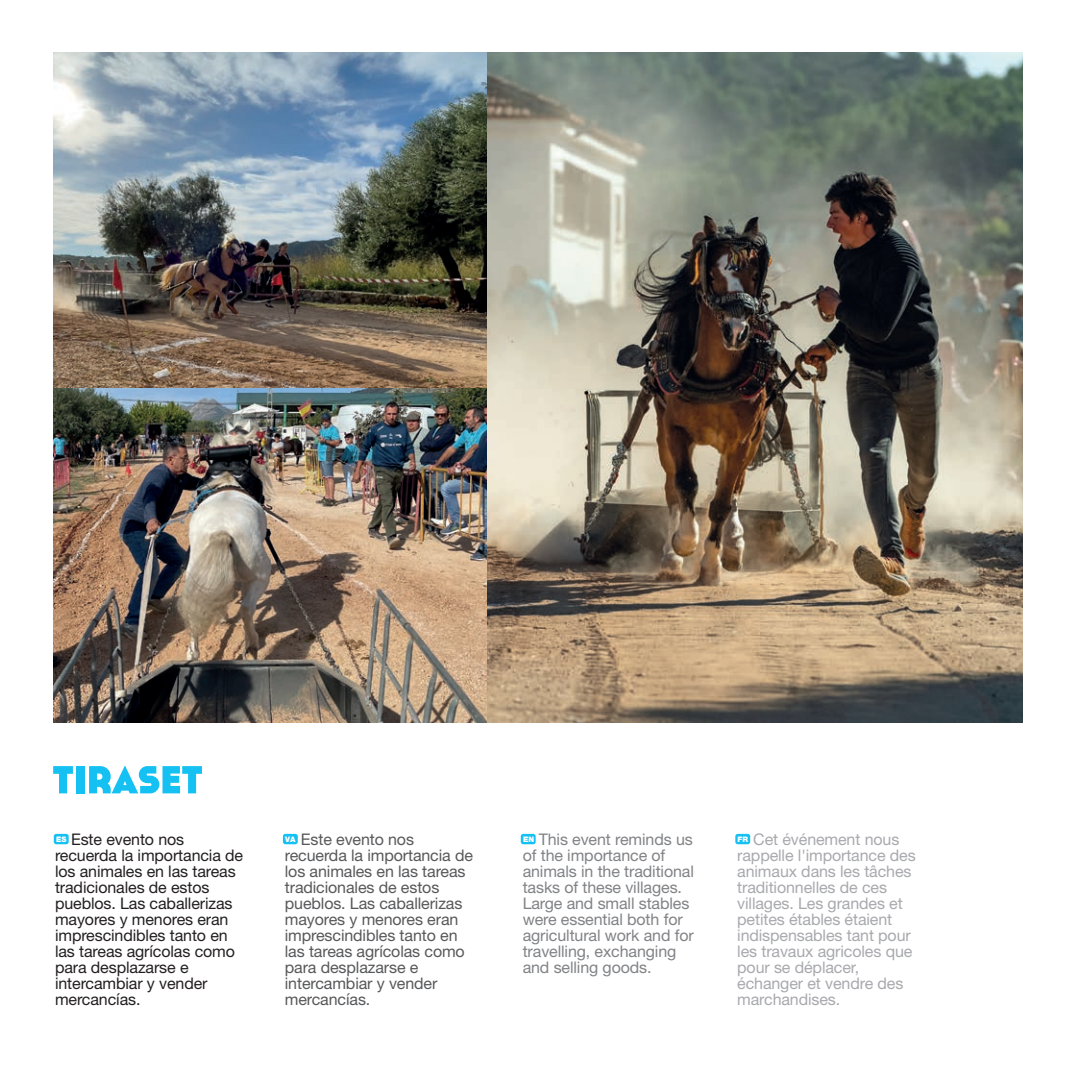
<style>
.page{position:relative;width:1078px;height:1078px;background:#fff}
.page>*{position:absolute;margin:0;border:0;box-sizing:border-box;transform-origin:0 0}
.t1{font:700 58px "Cassannet";letter-spacing:-.015em;color:#15c0f2}
.t2{font:16px/16px "Helvetica Neue LT Std";letter-spacing:-.005em;color:#a8a9ad}
.t3{font:16px/16px "Helvetica Neue LT Std";letter-spacing:-.005em;color:#231f20}
.t4{font:16px/16px "Helvetica Neue LT Std";letter-spacing:-.005em;color:#57585a}
.t5{font:16px/16px "Helvetica Neue LT Std";letter-spacing:-.005em;color:#808285}
.t6{font:900 7.6px "Helvetica Neue LT Std";color:#fff}
</style>
<div class="page">
<div style="left:54px;top:833px;width:15px;height:11px;background:#15c0f2;border-radius:2px"></div>
<div style="left:283px;top:833px;width:15px;height:11px;background:#15c0f2;border-radius:2px"></div>
<div style="left:520px;top:833px;width:15px;height:11px;background:#15c0f2;border-radius:2px"></div>
<div style="left:735px;top:833px;width:15px;height:11px;background:#15c0f2;border-radius:2px"></div>
<img style="left:54px;top:53px;width:968px;height:669px">
<h1 class="t1" style="left:52px;top:738px;width:153px">tiraset</h1>
<p class="t3" style="left:55px;top:830px;width:190px;text-indent:16px">Este evento nos recuerda la importancia de los animales en las tareas tradicionales de estos pueblos. Las caballerizas mayores y menores eran imprescindibles tanto en las tareas agrícolas como para desplazarse e intercambiar y vender mercancías.</p>
<p class="t4" style="left:285px;top:830px;width:190px;text-indent:16px">Este evento nos recuerda la importancia de los animales en las tareas tradicionales de estos pueblos. Las caballerizas mayores y menores eran imprescindibles tanto en las tareas agrícolas como para desplazarse e intercambiar y vender mercancías.</p>
<p class="t6" style="left:523px;top:834px;width:13px">EN</p>
<p class="t2" style="left:737px;top:830px;width:180px;text-indent:16px">Cet événement nous rappelle l'importance des animaux dans les tâches traditionnelles de ces villages. Les grandes et petites étables étaient indispensables tant pour les travaux agricoles que pour se déplacer, échanger et vendre des marchandises.</p>
<p class="t6" style="left:56px;top:834px;width:12px">ES</p>
<p class="t6" style="left:285px;top:834px;width:12px">VA</p>
<p class="t5" style="left:522px;top:830px;width:173px;text-indent:16px">This event reminds us of the importance of animals in the traditional tasks of these villages.<br>Large and small stables were essential both for agricultural work and for travelling, exchanging and selling goods.</p>
<p class="t6" style="left:737px;top:834px;width:12px">FR</p>
</div>
